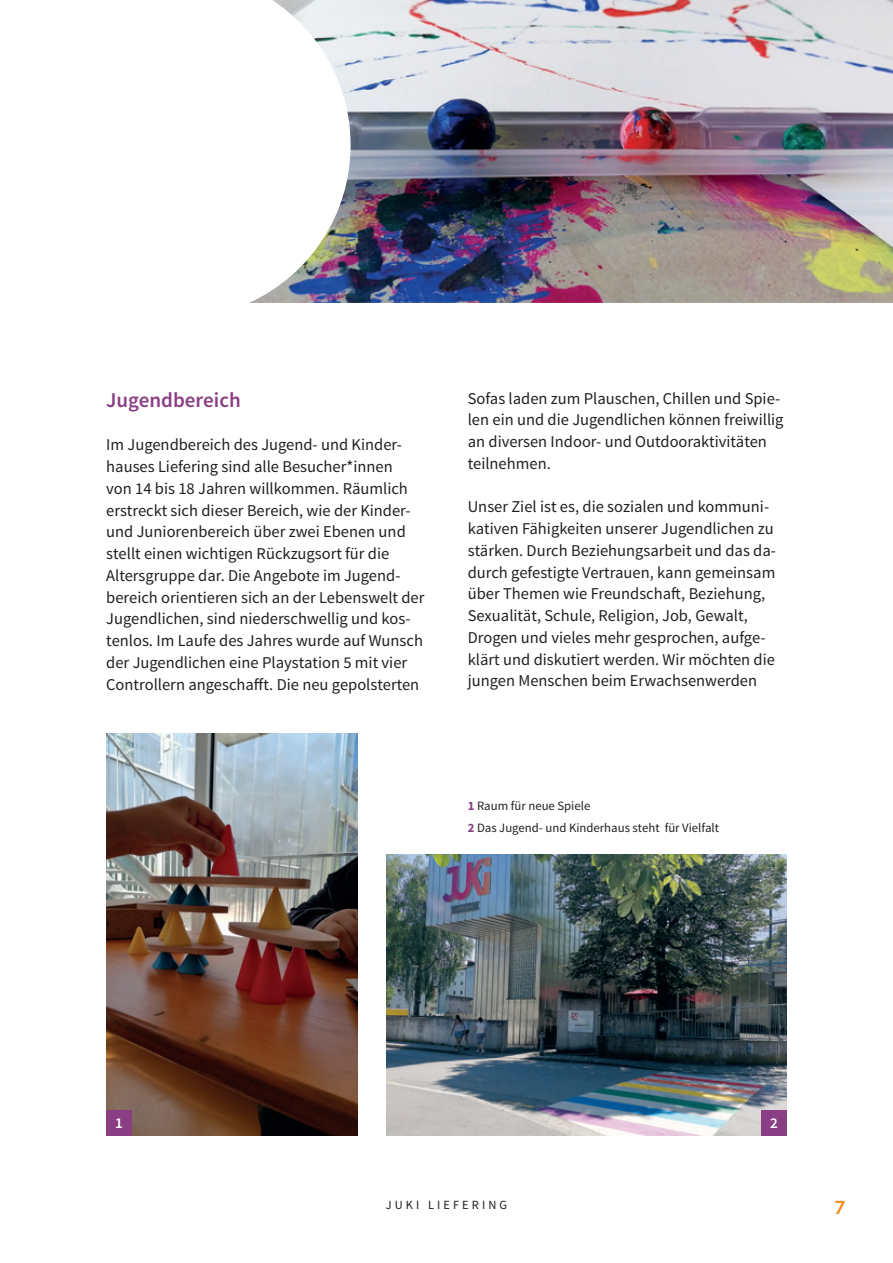
<style>
.page{position:relative;width:893px;height:1263px;background:#fff}
.page>*{position:absolute;margin:0;border:0;box-sizing:border-box;transform-origin:0 0}
.t1{font:600 21px "Source Sans Pro";color:#8a3e83}
.t2{font:500 18.75px "Gotham";color:#f68b1f}
.t3{font:16.5px/21.8px "Source Sans Pro";color:#231f20}
.t4{font:600 15px "Source Sans Pro";color:#fff}
.t5{font:12.75px/21.8px "Source Sans Pro";color:#231f20}
.t6{font:12.45px "Source Sans Pro";letter-spacing:.25em;color:#231f20}
.s1{font-weight:700;color:#8a3e83}
</style>
<div class="page">
<img style="left:249px;top:0;width:644px;height:303px">
<img style="left:387px;top:855px;width:400px;height:280px">
<img style="left:107px;top:733px;width:250px;height:402px">
<div style="left:106px;top:1110px;width:26px;height:25px;background:#8a3e83"></div>
<div style="left:761px;top:1110px;width:26px;height:25px;background:#8a3e83"></div>
<p class="t1" style="left:106px;top:387px;width:136px">Jugendbereich</p>
<p class="t3" style="left:106px;top:434px;width:320px">Im Jugendbereich des Jugend- und Kinder&shy;hauses Liefering sind alle Besucher*innen<br>von 14 bis 18 Jahren willkommen. Räumlich erstreckt sich dieser Bereich, wie der Kinder&shy;und Juniorenbereich über zwei Ebenen und stellt einen wichtigen Rückzugsort für die Altersgruppe dar. Die Angebote im Jugend&shy;bereich orientieren sich an der Lebenswelt der Jugendlichen, sind niederschwellig und kos&shy;tenlos. Im Laufe des Jahres wurde auf Wunsch der Jugendlichen eine Playstation 5 mit vier Controllern angeschafft. Die neu gepolsterten</p>
<p class="t3" style="left:468px;top:387px;width:317px">Sofas laden zum Plauschen, Chillen und Spie&shy;len ein und die Jugendlichen können freiwillig an diversen Indoor- und Outdooraktivitäten teilnehmen.</p>
<p class="t3" style="left:468px;top:496px;width:310px">Unser Ziel ist es, die sozialen und kommuni&shy;kativen Fähigkeiten unserer Jugendlichen zu stärken. Durch Beziehungsarbeit und das da&shy;durch gefestigte Vertrauen, kann gemeinsam über Themen wie Freundschaft, Beziehung, Sexualität, Schule, Religion, Job, Gewalt, Drogen und vieles mehr gesprochen, aufge&shy;klärt und diskutiert werden. Wir möchten die jungen Menschen beim Erwachsenwerden</p>
<p class="t5" style="left:468px;top:795px;width:253px"><span class="s1">1</span> Raum für neue Spiele<br><span class="s1">2</span> Das Jugend- und Kinderhaus steht für Vielfalt</p>
<p class="t4" style="left:115px;top:1114px;width:9px">1</p>
<p class="t4" style="left:770px;top:1114px;width:9px">2</p>
<p class="t6" style="left:386px;top:1197px;width:123px">JUKI LIEFERING</p>
<p class="t2" style="left:834px;top:1195px;width:13px">7</p>
</div>
